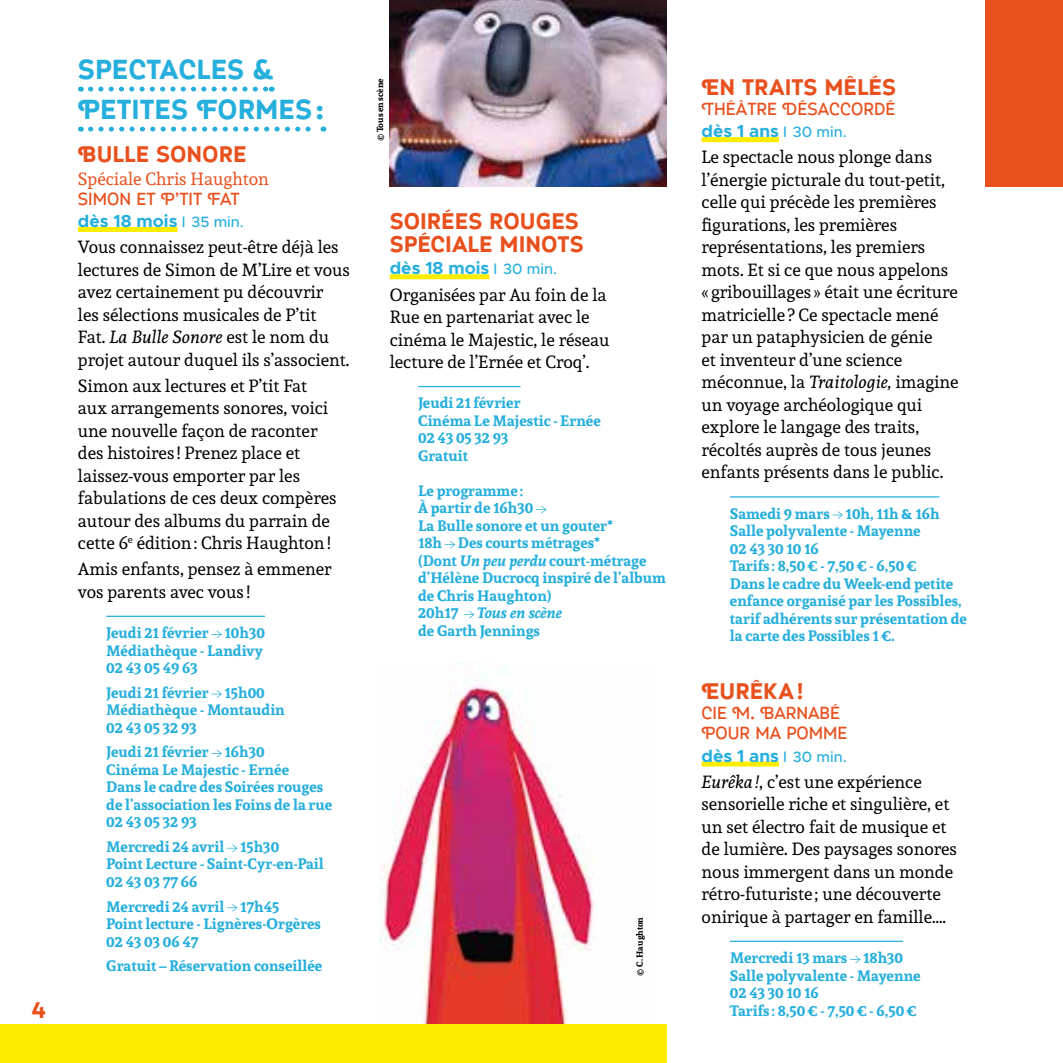
<style>
.page{position:relative;width:1063px;height:1063px;background:#fff}
.page>*{position:absolute;margin:0;border:0;box-sizing:border-box;transform-origin:0 0}
.t1{font:700 27.5px/40px "Myra 4 F Caps";color:#26afdd}
.t2{font:700 22.5px/22.5px "Myra 4 F Caps";color:#e8511e}
.t3{font:17.5px/22.5px "Andada";color:#000}
.t4{font:700 17.5px "Metropolis";color:#26afdd}
.t5{font:17.5px/20px "Myra 4 F Caps";color:#e8511e}
.t6{font:17.5px "Andada";color:#e8511e}
.t7{font:700 15px/17.5px "Andada";color:#26afdd}
.t8{font:700 8.75px "Andada";color:#000}
.s1{font-weight:500;font-size:15px}
.s2{font-style:italic}
</style>
<div class="page">
<img style="left:379px;top:663px;width:215px;height:361px">
<div style="left:0;top:1024px;width:666px;height:39px;background:#ffed00"></div>
<hr style="left:1062px;top:1024px;width:1px;height:39px;background:#26afdd">
<div style="left:390px;top:274px;width:99px;height:5px;background:#ffed00"></div>
<hr style="left:418px;top:386px;width:103px;height:1px;background:#26afdd">
<svg style="left:536px;top:506px;width:10px;height:7px"></svg>
<svg style="left:445px;top:541px;width:10px;height:7px"></svg>
<svg style="left:464px;top:611px;width:10px;height:7px"></svg>
<div style="left:702px;top:137px;width:77px;height:5px;background:#ffed00"></div>
<hr style="left:730px;top:496px;width:209px;height:2px;background:#26afdd">
<div style="left:702px;top:762px;width:77px;height:5px;background:#ffed00"></div>
<hr style="left:730px;top:941px;width:173px;height:1px;background:#26afdd">
<svg style="left:832px;top:511px;width:11px;height:8px"></svg>
<svg style="left:850px;top:956px;width:11px;height:7px"></svg>
<img style="left:390px;top:0;width:276px;height:186px">
<svg style="left:90px;top:87px;width:182px;height:5px"></svg>
<svg style="left:91px;top:127px;width:233px;height:5px"></svg>
<div style="left:78px;top:227px;width:100px;height:5px;background:#ffed00"></div>
<hr style="left:106px;top:616px;width:159px;height:1px;background:#26afdd">
<svg style="left:211px;top:631px;width:11px;height:7px"></svg>
<svg style="left:211px;top:690px;width:11px;height:8px"></svg>
<svg style="left:211px;top:750px;width:11px;height:7px"></svg>
<svg style="left:227px;top:844px;width:10px;height:8px"></svg>
<svg style="left:227px;top:904px;width:10px;height:8px"></svg>
<div style="left:985px;top:0;width:78px;height:186px;background:#e8511e"></div>
<p class="t2" style="left:32px;top:999px;width:16px">4</p>
<h1 class="t1" style="left:78px;top:50px;width:249px">SPECTACLES &amp;<br>PETITES FORMES:</h1>
<p class="t2" style="left:78px;top:143px;width:170px">BULLE SONORE</p>
<p class="t6" style="left:78px;top:167px;width:192px">Spéciale Chris Haughton</p>
<p class="t5" style="left:78px;top:189px;width:163px">SIMON ET P’TIT FAT</p>
<p class="t4" style="left:78px;top:210px;width:167px">dès 18 mois <span class="s1">35 min.</span></p>
<p class="t3" style="left:78px;top:235px;width:273px">Vous connaissez peut-être déjà les lectures de Simon de M’Lire et vous avez certainement pu découvrir<br>les sélections musicales de P’tit<br>Fat. <span class="s2">La Bulle Sonore</span> est le nom du projet autour duquel ils s’associent.</p>
<p class="t3" style="left:78px;top:374px;width:260px">Simon aux lectures et P’tit Fat aux arrangements sonores, voici une nouvelle façon de raconter des histoires ! Prenez place et laissez-vous emporter par les fabulations de ces deux compères autour des albums du parrain de cette 6<sup>e</sup> édition: Chris Haughton!</p>
<p class="t3" style="left:78px;top:558px;width:255px">Amis enfants, pensez à emmener vos parents avec vous !</p>
<p class="t7" style="left:106px;top:624px;width:160px;text-align:justify">Jeudi 21 février 10h30<br>Médiathèque - Landivy 02 43 05 49 63</p>
<p class="t7" style="left:106px;top:683px;width:180px">Jeudi 21 février 15h00<br>Médiathèque - Montaudin<br>02 43 05 32 93</p>
<p class="t7" style="left:106px;top:743px;width:227px">Jeudi 21 février 16h30<br>Cinéma Le Majestic - Ernée<br>Dans le cadre des Soirées rouges de l’association les Foins de la rue<br>02 43 05 32 93</p>
<p class="t7" style="left:106px;top:837px;width:219px">Mercredi 24 avril 15h30<br>Point Lecture - Saint-Cyr-en-Pail<br>02 43 03 77 66</p>
<p class="t7" style="left:106px;top:897px;width:216px">Mercredi 24 avril 17h45<br>Point lecture - Lignères-Orgères<br>02 43 03 06 47</p>
<p class="t7" style="left:106px;top:957px;width:218px">Gratuit – Réservation conseillée</p>
<p class="t8" style="left:374px;top:141px;width:64px;rotate:-90deg">©Tous en scène</p>
<p class="t2" style="left:390px;top:211px;width:195px">SOIRÉES ROUGES<br>SPÉCIALE MINOTS</p>
<p class="t4" style="left:390px;top:257px;width:169px">dès 18 mois <span class="s1">30 min.</span></p>
<p class="t3" style="left:390px;top:283px;width:221px">Organisées par Au foin de la<br>Rue en partenariat avec le cinéma le Majestic, le réseau lecture de l’Ernée et Croq’.</p>
<p class="t7" style="left:418px;top:394px;width:184px">Jeudi 21 février<br>Cinéma Le Majestic - Ernée<br>02 43 05 32 93<br>Gratuit</p>
<p class="t7" style="left:418px;top:481px;width:249px">Le programme :<br>À partir de 16h30<br>La Bulle sonore et un gouter*<br>18h Des courts métrages*<br>(Dont <span class="s2">Un peu perdu</span> court-métrage d’Hélène Ducrocq inspiré de l’album de Chris Haughton)<br>20h17 <span class="s2">Tous en scène<br></span>de Garth Jennings</p>
<p class="t8" style="left:634px;top:976px;width:60px;rotate:-90deg">©C. Haughton</p>
<p class="t2" style="left:702px;top:76px;width:196px">EN TRAITS MÊLÉS</p>
<p class="t5" style="left:702px;top:99px;width:195px">THÉÂTRE DÉSACCORDÉ</p>
<p class="t4" style="left:702px;top:120px;width:147px">dès 1 ans <span class="s1">30 min.</span></p>
<p class="t3" style="left:702px;top:146px;width:258px">Le spectacle nous plonge dans l’énergie picturale du tout-petit, celle qui précède les premières figurations, les premières représentations, les premiers mots. Et si ce que nous appelons «gribouillages » était une écriture matricielle ? Ce spectacle mené par un pataphysicien de génie<br>et inventeur d’une science méconnue, la <span class="s2">Traitologie,</span> imagine un voyage archéologique qui explore le langage des traits, récoltés auprès de tous jeunes enfants présents dans le public.</p>
<p class="t7" style="left:730px;top:504px;width:239px">Samedi 9 mars 10h, 11h &amp; 16h<br>Salle polyvalente - Mayenne<br>02 43 30 10 16<br>Tarifs : 8,50€ - 7,50€ - 6,50€<br>Dans le cadre du Week-end petite enfance organisé par les Possibles, tarif adhérents sur présentation de la carte des Possibles 1€.</p>
<p class="t2" style="left:702px;top:681px;width:104px">EURÊKA!</p>
<p class="t5" style="left:702px;top:704px;width:148px">CIE M. BARNABÉ<br>POUR MA POMME</p>
<p class="t4" style="left:702px;top:745px;width:147px">dès 1 ans <span class="s1">30 min.</span></p>
<p class="t3" style="left:702px;top:770px;width:257px"><span class="s2">Eurêka!</span>, c’est une expérience sensorielle riche et singulière, et un set électro fait de musique et de lumière. Des paysages sonores nous immergent dans un monde rétro-futuriste ; une découverte onirique à partager en famille….</p>
<p class="t7" style="left:730px;top:949px;width:192px">Mercredi 13 mars 18h30<br>Salle polyvalente - Mayenne<br>02 43 30 10 16<br>Tarifs : 8,50€ - 7,50€ - 6,50€</p>
</div>
